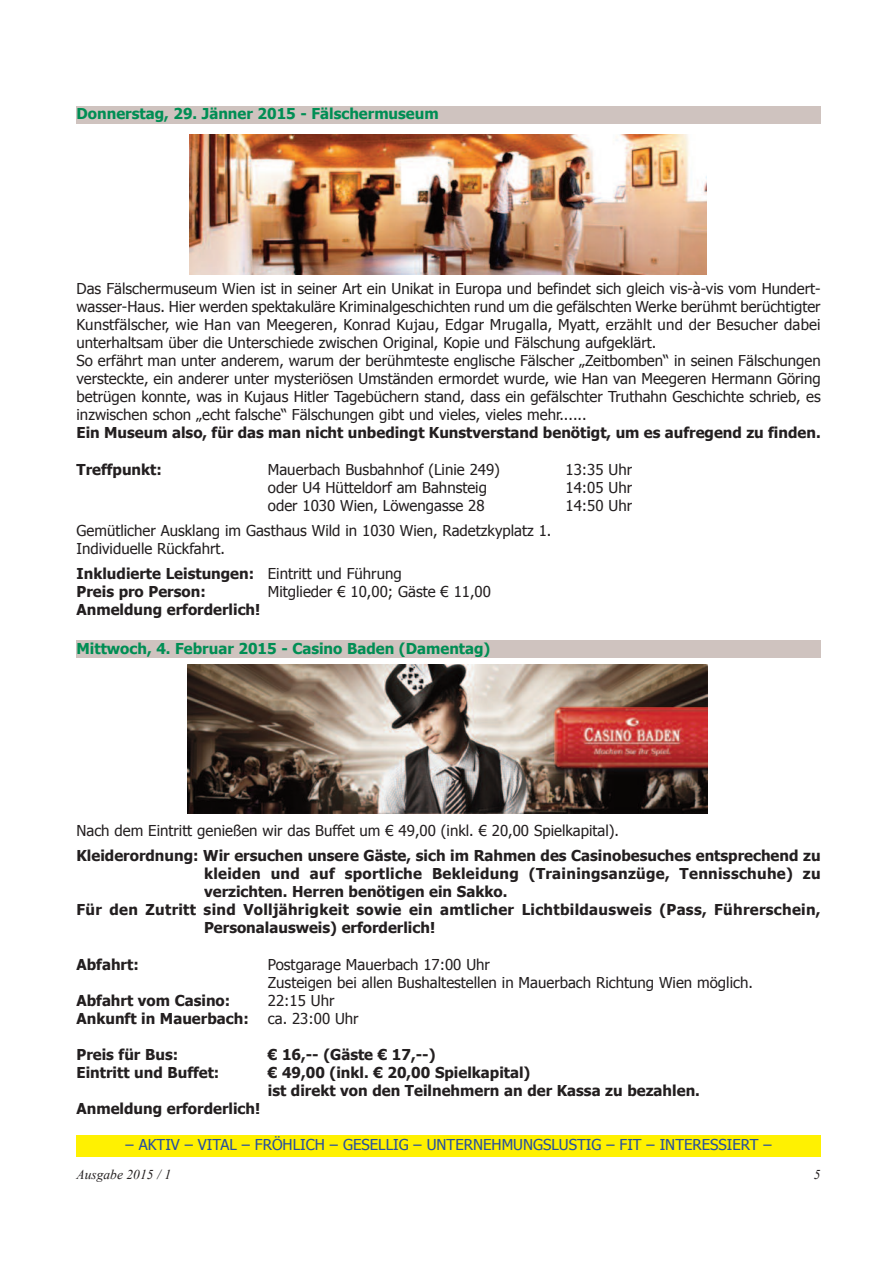
<style>
.page{position:relative;width:893px;height:1263px;background:#fff}
.page>*{position:absolute;margin:0;border:0;box-sizing:border-box;transform-origin:0 0}
.t1{font:15px/18px "Tahoma";color:#231f20}
.t2{font:700 15px/18px "Tahoma";color:#231f20}
.t3{font:700 15px "Tahoma";letter-spacing:.02em;color:#231f20}
.t4{font:700 15px "Tahoma";color:#008e54}
.t5{font:15px "Tahoma";color:#244ea1}
.t6{font:italic 13.5px "Times New Roman";color:#231f20}
.s1{font-weight:400}
</style>
<div class="page">
<div style="left:77px;top:1135px;width:744px;height:22px;background:#fff101"></div>
<div style="left:77px;top:106px;width:744px;height:17px;background:#cfc3bf"></div>
<img style="left:189px;top:135px;width:517px;height:140px">
<div style="left:77px;top:641px;width:744px;height:17px;background:#cfc3bf"></div>
<img style="left:188px;top:664px;width:520px;height:150px">
<p class="t4" style="left:77px;top:104px;width:364px">Donnerstag, 29. Jänner 2015 - Fälschermuseum</p>
<p class="t1" style="left:77px;top:279px;width:746px">Das Fälschermuseum Wien ist in seiner Art ein Unikat in Europa und befindet sich gleich vis-à-vis vom Hundert&shy;wasser-Haus. Hier werden spektakuläre Kriminalgeschichten rund um die gefälschten Werke berühmt berüchtigter Kunstfälscher, wie Han van Meegeren, Konrad Kujau, Edgar Mrugalla, Myatt, erzählt und der Besucher dabei unterhaltsam über die Unterschiede zwischen Original, Kopie und Fälschung aufgeklärt.<br>So erfährt man unter anderem, warum der berühmteste englische Fälscher „Zeitbomben“ in seinen Fälschungen versteckte, ein anderer unter mysteriösen Umständen ermordet wurde, wie Han van Meegeren Hermann Göring betrügen konnte, was in Kujaus Hitler Tagebüchern stand, dass ein gefälschter Truthahn Geschichte schrieb, es inzwischen schon „echt falsche“ Fälschungen gibt und vieles, vieles mehr......</p>
<p class="t2" style="left:77px;top:423px;width:746px">Ein Museum also, für das man nicht unbedingt Kunstverstand benötigt, um es aufregend zu finden.</p>
<p class="t2" style="left:77px;top:460px;width:87px">Treffpunkt:</p>
<p class="t1" style="left:268px;top:460px;width:234px">Mauerbach Busbahnhof (Linie 249)</p>
<p class="t1" style="left:566px;top:460px;width:68px">13:35 Uhr</p>
<p class="t1" style="left:268px;top:478px;width:221px">oder U4 Hütteldorf am Bahnsteig</p>
<p class="t1" style="left:566px;top:478px;width:68px">14:05 Uhr</p>
<p class="t1" style="left:268px;top:496px;width:218px">oder 1030 Wien, Löwengasse 28</p>
<p class="t1" style="left:566px;top:496px;width:68px">14:50 Uhr</p>
<p class="t1" style="left:77px;top:521px;width:476px">Gemütlicher Ausklang im Gasthaus Wild in 1030 Wien, Radetzkyplatz 1.<br>Individuelle Rückfahrt.</p>
<p class="t2" style="left:77px;top:564px;width:327px">Inkludierte Leistungen: <span class="s1">Eintritt und Führung<br></span>Preis pro Person:</p>
<p class="t1" style="left:268px;top:582px;width:225px">Mitglieder € 10,00; Gäste € 11,00</p>
<p class="t2" style="left:77px;top:600px;width:185px">Anmeldung erforderlich!</p>
<p class="t4" style="left:77px;top:638px;width:415px">Mittwoch, 4. Februar 2015 - Casino Baden (Damentag)</p>
<p class="t1" style="left:77px;top:821px;width:544px">Nach dem Eintritt genießen wir das Buffet um € 49,00 (inkl. € 20,00 Spielkapital).</p>
<p class="t2" style="left:77px;top:846px;width:746px">Kleiderordnung: Wir ersuchen unsere Gäste, sich im Rahmen des Casinobesuches entsprechend zu</p>
<p class="t3" style="left:204px;top:864px;width:618px">kleiden und auf sportliche Bekleidung (Trainingsanzüge, Tennisschuhe) zu</p>
<p class="t2" style="left:204px;top:882px;width:305px">verzichten. Herren benötigen ein Sakko.</p>
<p class="t3" style="left:77px;top:900px;width:746px">Für den Zutritt sind Volljährigkeit sowie ein amtlicher Lichtbildausweis (Pass, Führerschein,</p>
<p class="t2" style="left:204px;top:918px;width:233px">Personalausweis) erforderlich!</p>
<p class="t2" style="left:77px;top:955px;width:64px">Abfahrt:</p>
<p class="t1" style="left:268px;top:955px;width:487px">Postgarage Mauerbach 17:00 Uhr<br>Zusteigen bei allen Bushaltestellen in Mauerbach Richtung Wien möglich.</p>
<p class="t2" style="left:77px;top:991px;width:155px">Abfahrt vom Casino:</p>
<p class="t1" style="left:268px;top:991px;width:68px">22:15 Uhr</p>
<p class="t2" style="left:77px;top:1009px;width:174px">Ankunft in Mauerbach:</p>
<p class="t1" style="left:268px;top:1009px;width:92px">ca. 23:00 Uhr</p>
<p class="t2" style="left:77px;top:1045px;width:103px">Preis für Bus:</p>
<p class="t2" style="left:268px;top:1045px;width:169px">€ 16,-- (Gäste € 17,--)</p>
<p class="t2" style="left:77px;top:1063px;width:144px">Eintritt und Buffet:</p>
<p class="t2" style="left:268px;top:1063px;width:434px">€ 49,00 (inkl. € 20,00 Spielkapital)<br>ist direkt von den Teilnehmern an der Kassa zu bezahlen.</p>
<p class="t2" style="left:77px;top:1099px;width:185px">Anmeldung erforderlich!</p>
<p class="t5" style="left:126px;top:1135px;width:647px">– AKTIV – VITAL – FRÖHLICH – GESELLIG – UNTERNEHMUNGSLUSTIG – FIT – INTERESSIERT –</p>
<p class="t6" style="left:77px;top:1167px;width:96px">Ausgabe 2015 / 1</p>
<p class="t6" style="left:814px;top:1167px;width:8px">5</p>
</div>
